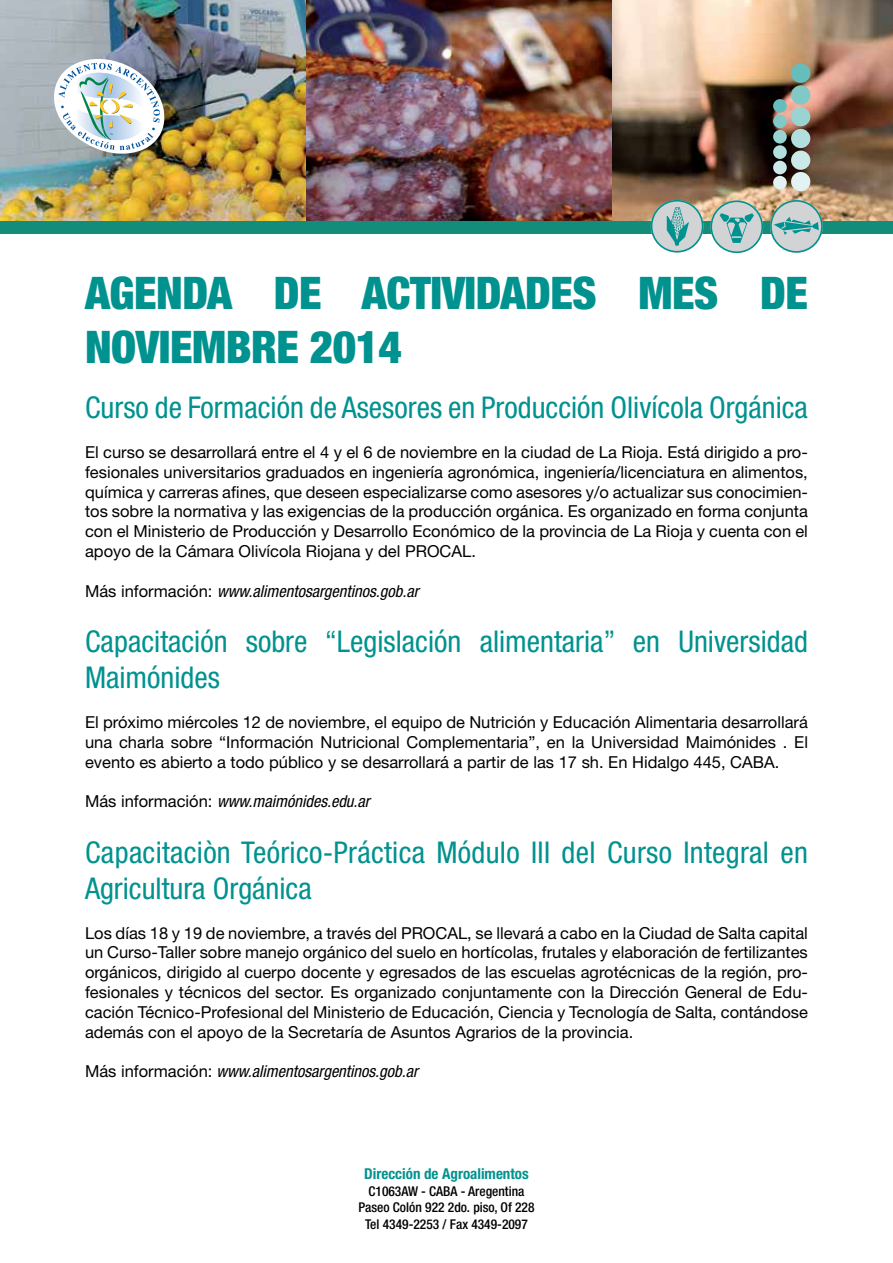
<style>
.page{position:relative;width:893px;height:1263px;background:#fff}
.page>*{position:absolute;margin:0;border:0;box-sizing:border-box;transform-origin:0 0}
.t1{font:900 condensed 45px/54px "Helvetica Neue LT Std";letter-spacing:-.01em;color:#00928f}
.t2{font:condensed 30px/36px "Helvetica Neue LT Std";color:#00928f}
.t3{font:16.5px/19.8px "Helvetica Neue LT Std";color:#000;text-align:justify}
.t4{font:italic condensed 16.5px "Helvetica Neue LT Std";color:#000}
.t5{font:700 condensed 15px "Helvetica Neue LT Std";color:#00928f}
.t6{font:500 condensed 13.5px/16.5px "Helvetica Neue LT Std";color:#000;text-align:center}
.s1{font-style:normal;font-stretch:normal}
</style>
<div class="page">
<img style="left:0;top:0;width:893px;height:222px">
<div style="left:0;top:222px;width:893px;height:12px;background:#148c7a"></div>
<svg style="left:651px;top:200px;width:172px;height:53px;background:#aac5bf"></svg>
<div style="left:791px;top:64px;width:19px;height:19px;background:#66bebc;border-radius:50%"></div>
<div style="left:791px;top:85px;width:19px;height:20px;background:#80c9c7;border-radius:50%"></div>
<div style="left:791px;top:107px;width:19px;height:19px;background:#99d4d2;border-radius:50%"></div>
<div style="left:791px;top:129px;width:19px;height:19px;background:#b3dede;border-radius:50%"></div>
<div style="left:791px;top:151px;width:19px;height:19px;background:#cce9e9;border-radius:50%"></div>
<div style="left:791px;top:172px;width:19px;height:19px;background:#e3f3f3;border-radius:50%"></div>
<div style="left:773px;top:99px;width:14px;height:14px;background:#66bebc;border-radius:50%"></div>
<div style="left:773px;top:114px;width:14px;height:14px;background:#80c9c7;border-radius:50%"></div>
<div style="left:773px;top:130px;width:14px;height:14px;background:#99d4d2;border-radius:50%"></div>
<div style="left:773px;top:145px;width:14px;height:14px;background:#b3dede;border-radius:50%"></div>
<div style="left:773px;top:161px;width:14px;height:13px;background:#cce9e9;border-radius:50%"></div>
<div style="left:773px;top:176px;width:14px;height:14px;background:#e3f3f3;border-radius:50%"></div>
<img style="left:54px;top:59px;width:110px;height:95px">
<h1 class="t1" style="left:85px;top:265px;width:724px">AGENDA DE ACTIVIDADES MES DE<br>NOVIEMBRE 2014</h1>
<h2 class="t2" style="left:85px;top:390px;width:724px">Curso de Formación de Asesores en Producción Olivícola Orgánica</h2>
<p class="t3" style="left:85px;top:442px;width:724px">El curso se desarrollará entre el 4 y el 6 de noviembre en la ciudad de La Rioja. Está dirigido a pro&shy;fesionales universitarios graduados en ingeniería agronómica, ingeniería/licenciatura en alimentos, química y carreras afines, que deseen especializarse como asesores y/o actualizar sus conocimien&shy;tos sobre la normativa y las exigencias de la producción orgánica. Es organizado en forma conjunta con el Ministerio de Producción y Desarrollo Económico de la provincia de La Rioja y cuenta con el apoyo de la Cámara Olivícola Riojana y del PROCAL.</p>
<p class="t4" style="left:85px;top:581px;width:335px"><span class="s1">Más información:</span> www.alimentosargentinos.gob.ar</p>
<h2 class="t2" style="left:85px;top:624px;width:724px">Capacitación sobre “Legislación alimentaria” en Universidad<br>Maimónides</h2>
<p class="t3" style="left:85px;top:712px;width:724px">El próximo miércoles 12 de noviembre, el equipo de Nutrición y Educación Alimentaria desarrollará una charla sobre “Información Nutricional Complementaria”, en la Universidad Maimónides . El evento es abierto a todo público y se desarrollará a partir de las 17 sh. En Hidalgo 445, CABA.</p>
<p class="t4" style="left:85px;top:792px;width:286px"><span class="s1">Más información:</span> www.maimónides.edu.ar</p>
<h2 class="t2" style="left:85px;top:834px;width:724px">Capacitaciòn Teórico-Práctica Módulo III del Curso Integral en<br>Agricultura Orgánica</h2>
<p class="t3" style="left:85px;top:923px;width:724px">Los días 18 y 19 de noviembre, a través del PROCAL, se llevará a cabo en la Ciudad de Salta capital un Curso-Taller sobre manejo orgánico del suelo en hortícolas, frutales y elaboración de fertilizantes orgánicos, dirigido al cuerpo docente y egresados de las escuelas agrotécnicas de la región, pro&shy;fesionales y técnicos del sector. Es organizado conjuntamente con la Dirección General de Edu&shy;cación Técnico-Profesional del Ministerio de Educación, Ciencia y Tecnología de Salta, contándose además con el apoyo de la Secretaría de Asuntos Agrarios de la provincia.</p>
<p class="t4" style="left:85px;top:1062px;width:334px"><span class="s1">Más información:</span> www.alimentosargentinos.gob.ar</p>
<p class="t5" style="left:364px;top:1165px;width:166px">Dirección de Agroalimentos</p>
<p class="t6" style="left:358px;top:1183px;width:178px">C1063AW - CABA - Aregentina<br>Paseo Colón 922 2do. piso, Of 228<br>Tel 4349-2253 / Fax 4349-2097</p>
</div>
